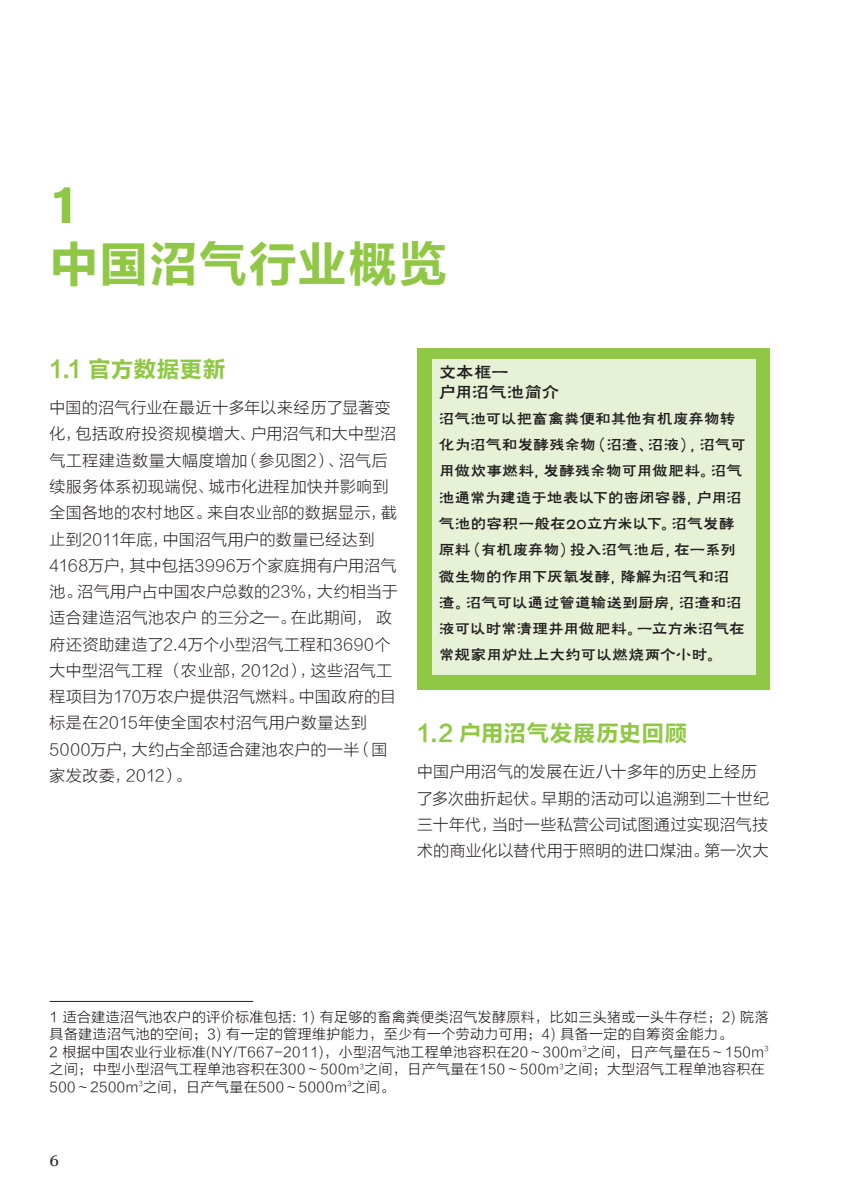
<style>
.page{position:relative;width:844px;height:1191px;background:#fff}
.page>*{position:absolute;margin:0;border:0;box-sizing:border-box;transform-origin:0 0}
.t1{font:700 52.5px "Akzidenz Grotesk BE";color:#90c846}
.t2{font:49px "FZLTCHJW GB1 0";letter-spacing:.01em;color:#90c846}
.t3{font:22.75px "FZLTCHK GBK1 0";letter-spacing:.005em;color:#90c846}
.t4{font:17.5px/19.2px "FZHLJW GB1 0";letter-spacing:-.01em;color:#231f20}
.t5{font:17.5px "Chronicle Text G1";color:#231f20}
.t6{font:15.75px/26.2px "FZLTXHK GBK1 0";letter-spacing:.035em;color:#231f20}
.t7{font:15.75px/26.2px "FZHLJW GB1 0";letter-spacing:-.005em;color:#231f20}
.t8{font:14px/17.5px "FZLTXHK";letter-spacing:.025em;color:#231f20}
</style>
<div class="page">
<div style="left:417px;top:348px;width:352px;height:342px;background:#90c846"></div>
<div style="left:432px;top:360px;width:323px;height:315px;background:#e6f1d6"></div>
<hr style="left:50px;top:1001px;width:203px;height:1px;background:#231f20">
<h1 class="t1" style="left:50px;top:174px;width:31px">1</h1>
<h2 class="t2" style="left:50px;top:237px;width:399px">中国沼气行业概览</h2>
<h3 class="t3" style="left:50px;top:357px;width:177px">1.1 官方数据更新</h3>
<p class="t6" style="left:50px;top:395px;width:350px">中国的沼气行业在最近十多年以来经历了显著变化，包括政府投资规模增大、户用沼气和大中型沼气工程建造数量大幅度增加（参见图2）、沼气后续服务体系初现端倪、城市化进程加快并影响到全国各地的农村地区。来自农业部的数据显示，截止到2011年底，中国沼气用户的数量已经达到<br>4168万户，其中包括3996万个家庭拥有户用沼气池。沼气用户占中国农户总数的23％，大约相当于适合建造沼气池农户的三分之一。在此期间，政府还资助建造了2.4万个小型沼气工程和3690个大中型沼气工程（农业部，2012d），这些沼气工程项目为170万农户提供沼气燃料。中国政府的目标是在2015年使全国农村沼气用户数量达到<br>5000万户，大约占全部适合建池农户的一半（国家发改委，2012）。</p>
<p class="t4" style="left:439px;top:363px;width:122px">文本框一<br>户用沼气池简介</p>
<p class="t7" style="left:439px;top:406px;width:308px">沼气池可以把畜禽粪便和其他有机废弃物转化为沼气和发酵残余物（沼渣、沼液），沼气可用做炊事燃料，发酵残余物可用做肥料。沼气池通常为建造于地表以下的密闭容器，户用沼气池的容积一般在20立方米以下。沼气发酵原料（有机废弃物）投入沼气池后，在一系列微生物的作用下厌氧发酵，降解为沼气和沼渣。沼气可以通过管道输送到厨房，沼渣和沼液可以时常清理并用做肥料。一立方米沼气在常规家用炉灶上大约可以燃烧两个小时。</p>
<h3 class="t3" style="left:417px;top:720px;width:271px">1.2 户用沼气发展历史回顾</h3>
<p class="t6" style="left:417px;top:759px;width:353px">中国户用沼气的发展在近八十多年的历史上经历了多次曲折起伏。早期的活动可以追溯到二十世纪三十年代，当时一些私营公司试图通过实现沼气技术的商业化以替代用于照明的进口煤油。第一次大</p>
<p class="t8" style="left:50px;top:1008px;width:720px">1 适合建造沼气池农户的评价标准包括: 1) 有足够的畜禽粪便类沼气发酵原料，比如三头猪或一头牛存栏；2) 院落具备建造沼气池的空间；3) 有一定的管理维护能力，至少有一个劳动力可用；4) 具备一定的自筹资金能力。<br>2 根据中国农业行业标准(NY/T667-2011)，小型沼气池工程单池容积在20～300m<sup>3</sup>之间，日产气量在5～150m<sup>3</sup>之间；中型小型沼气工程单池容积在300～500m<sup>3</sup>之间，日产气量在150～500m<sup>3</sup>之间；大型沼气工程单池容积在500～2500m<sup>3</sup>之间，日产气量在500～5000m<sup>3</sup>之间。</p>
<p class="t5" style="left:50px;top:1147px;width:11px">6</p>
</div>
